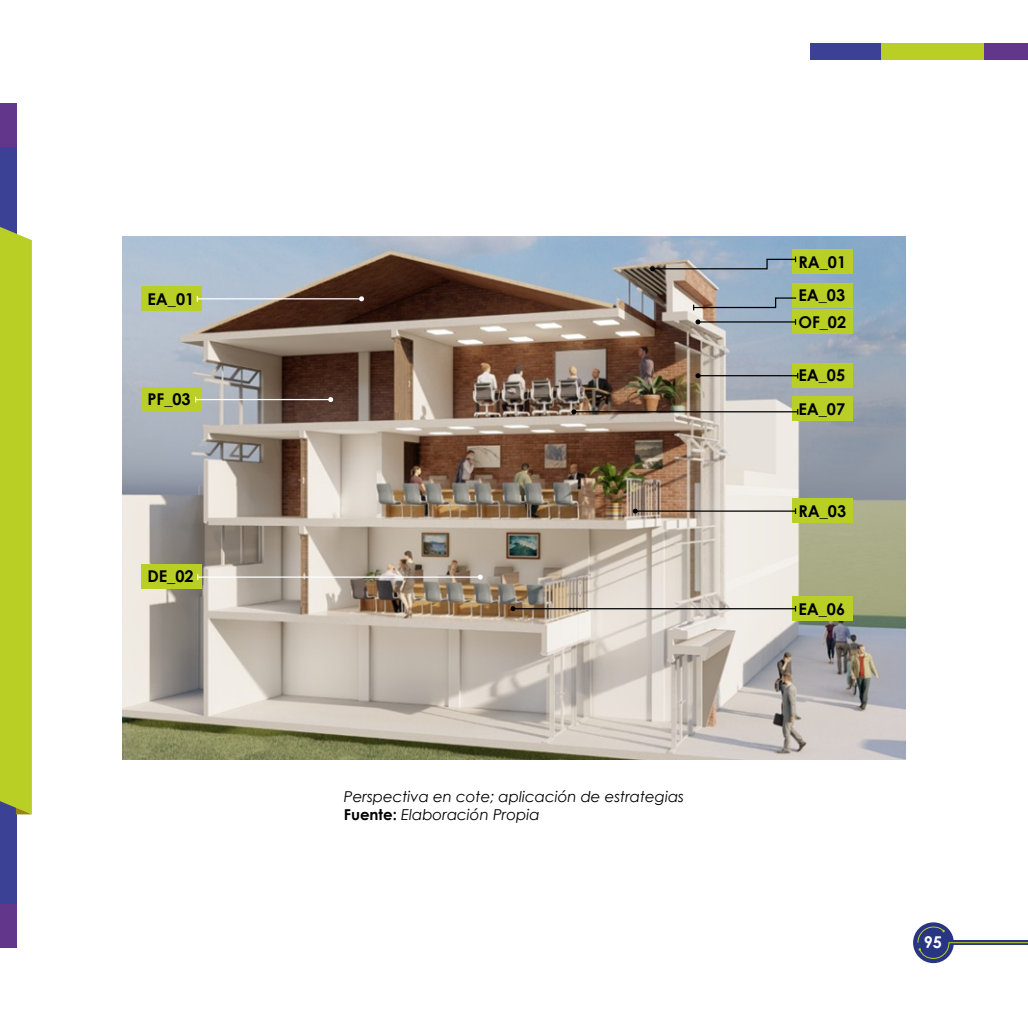
<style>
.page{position:relative;width:1028px;height:1028px;background:#fff}
.page>*{position:absolute;margin:0;border:0;box-sizing:border-box;transform-origin:0 0}
.t1{font:700 16.25px "Century Gothic";color:#000}
.t2{font:700 16.25px "Century Gothic";color:#fff}
.t3{font:italic 15px/18px "Century Gothic";color:#000}
.s1{font-weight:700;font-style:normal}
</style>
<div class="page">
<div style="left:0;top:147px;width:16px;height:757px;background:#3b4194"></div>
<div style="left:810px;top:44px;width:71px;height:16px;background:#3b4194"></div>
<div style="left:0;top:227px;width:32px;height:587px;background:#bacf26"></div>
<div style="left:881px;top:44px;width:103px;height:16px;background:#bacf26"></div>
<div style="left:984px;top:44px;width:44px;height:16px;background:#61368b"></div>
<div style="left:0;top:904px;width:16px;height:43px;background:#61368b"></div>
<div style="left:0;top:103px;width:16px;height:44px;background:#61368b"></div>
<div style="left:913px;top:922px;width:40px;height:41px;background:#283583;border-radius:50%"></div>
<svg style="left:917px;top:926px;width:111px;height:33px"></svg>
<img style="left:122px;top:237px;width:784px;height:523px">
<div style="left:141px;top:286px;width:60px;height:25px;background:#bacf26"></div>
<div style="left:141px;top:387px;width:60px;height:25px;background:#bacf26"></div>
<div style="left:141px;top:564px;width:60px;height:25px;background:#bacf26"></div>
<div style="left:792px;top:596px;width:60px;height:25px;background:#bacf26"></div>
<div style="left:792px;top:498px;width:60px;height:25px;background:#bacf26"></div>
<div style="left:792px;top:396px;width:60px;height:25px;background:#bacf26"></div>
<div style="left:792px;top:363px;width:60px;height:25px;background:#bacf26"></div>
<div style="left:792px;top:309px;width:60px;height:25px;background:#bacf26"></div>
<div style="left:792px;top:282px;width:60px;height:25px;background:#bacf26"></div>
<div style="left:792px;top:249px;width:60px;height:25px;background:#bacf26"></div>
<hr style="left:197px;top:298px;width:164px;height:1px;background:#fff">
<svg style="left:359px;top:296px;width:5px;height:5px"></svg>
<hr style="left:196px;top:399px;width:135px;height:1px;background:#fff">
<svg style="left:328px;top:397px;width:5px;height:5px"></svg>
<hr style="left:198px;top:576px;width:282px;height:2px;background:#fff">
<svg style="left:478px;top:574px;width:5px;height:5px"></svg>
<hr style="left:513px;top:608px;width:282px;height:1px;background:#000">
<svg style="left:510px;top:606px;width:5px;height:5px"></svg>
<hr style="left:635px;top:510px;width:160px;height:2px;background:#000">
<svg style="left:632px;top:508px;width:5px;height:5px"></svg>
<hr style="left:574px;top:411px;width:223px;height:1px;background:#000">
<svg style="left:571px;top:409px;width:5px;height:5px"></svg>
<hr style="left:698px;top:375px;width:99px;height:1px;background:#000">
<svg style="left:695px;top:373px;width:5px;height:5px"></svg>
<hr style="left:698px;top:321px;width:97px;height:1px;background:#000">
<svg style="left:695px;top:319px;width:5px;height:5px"></svg>
<svg style="left:692px;top:297px;width:105px;height:13px"></svg>
<svg style="left:650px;top:256px;width:146px;height:15px"></svg>
<p class="t1" style="left:147px;top:286px;width:48px">EA_01</p>
<p class="t1" style="left:147px;top:387px;width:45px">PF_03</p>
<p class="t1" style="left:147px;top:564px;width:48px">DE_02</p>
<p class="t3" style="left:344px;top:787px;width:342px">Perspectiva en cote; aplicación de estrategias<br><span class="s1">Fuente:</span> Elaboración Propia</p>
<p class="t1" style="left:798px;top:249px;width:49px">RA_01</p>
<p class="t1" style="left:798px;top:282px;width:48px">EA_03</p>
<p class="t1" style="left:798px;top:309px;width:49px">OF_02</p>
<p class="t1" style="left:798px;top:363px;width:48px">EA_05</p>
<p class="t1" style="left:798px;top:396px;width:48px">EA_07</p>
<p class="t1" style="left:798px;top:498px;width:49px">RA_03</p>
<p class="t1" style="left:798px;top:596px;width:48px">EA_06</p>
<p class="t2" style="left:923px;top:929px;width:20px">95</p>
</div>
